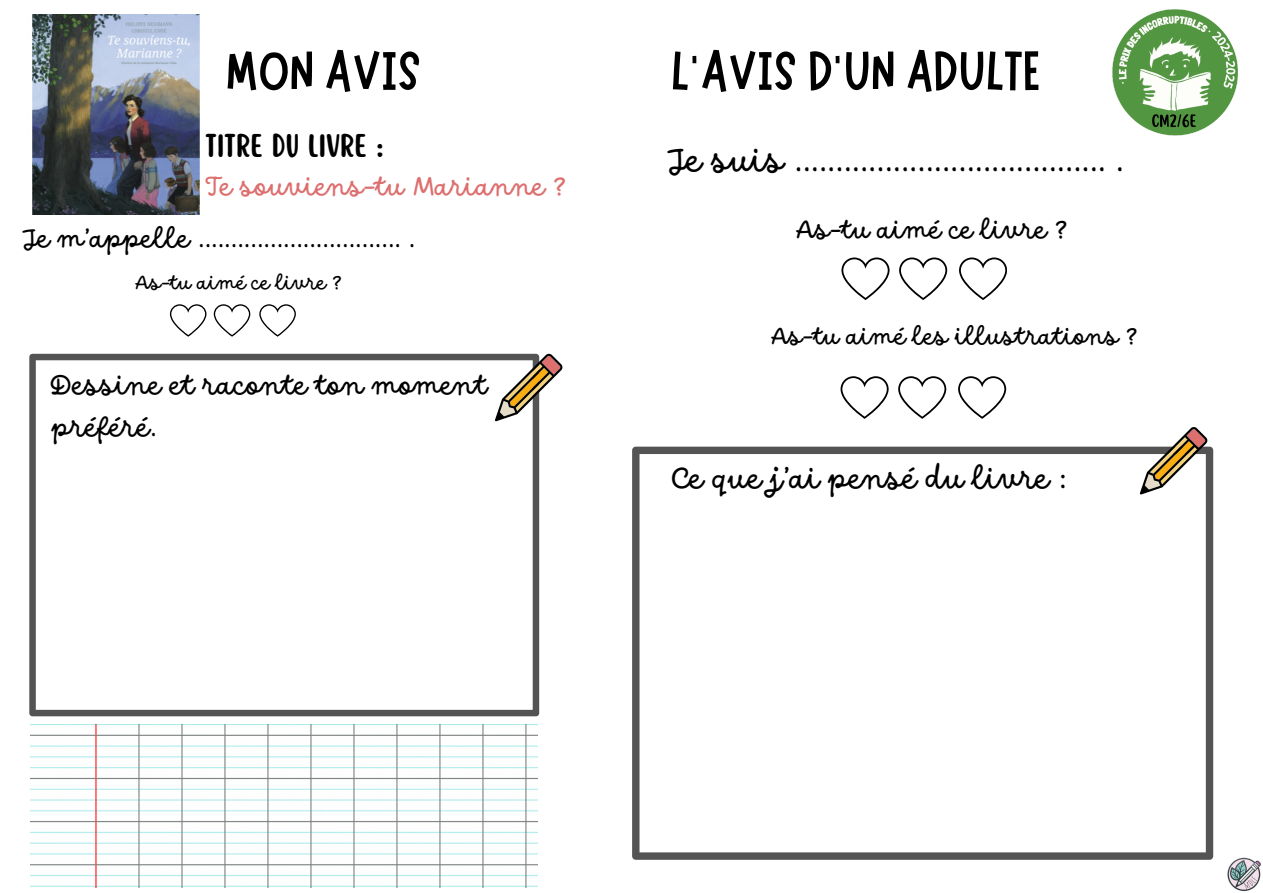
<style>
.page{position:relative;width:1263px;height:893px;background:#fff}
.page>*{position:absolute;margin:0;border:0;box-sizing:border-box;transform-origin:0 0}
.t1{font:55.72px "Marykate";color:#000}
.t2{font:36.3px "DO Script Regular";color:#000}
.t3{font:32.85px "DO Script Regular";color:#000}
.t4{font:30.15px/42px "DO Script Regular";color:#000}
.t5{font:28.95px "DO Script Regular";color:#000}
.t6{font:28.95px "DO Script Regular";color:#dd6f6f}
.t7{font:28.8px "Scripter";color:#000}
.t8{font:28.35px "DO Script Regular";color:#000}
.t9{font:26.25px "DO Script Regular";color:#000}
.t10{font:21.52px "DO Script Regular";color:#000}
</style>
<div class="page">
<svg style="left:214px;top:304px;width:36px;height:32px"></svg>
<svg style="left:259px;top:304px;width:37px;height:32px"></svg>
<svg style="left:170px;top:304px;width:36px;height:32px"></svg>
<svg style="left:632px;top:446px;width:581px;height:413px"></svg>
<svg style="left:30px;top:354px;width:509px;height:362px"></svg>
<svg style="left:899px;top:257px;width:48px;height:43px"></svg>
<svg style="left:959px;top:257px;width:48px;height:43px"></svg>
<svg style="left:841px;top:257px;width:48px;height:43px"></svg>
<svg style="left:898px;top:376px;width:48px;height:43px"></svg>
<svg style="left:958px;top:376px;width:48px;height:43px"></svg>
<svg style="left:840px;top:376px;width:48px;height:43px"></svg>
<svg style="left:495px;top:354px;width:67px;height:67px"></svg>
<img style="left:32px;top:15px;width:168px;height:199px">
<img style="left:1112px;top:9px;width:126px;height:127px">
<svg style="left:1140px;top:427px;width:67px;height:67px"></svg>
<img style="left:31px;top:725px;width:506px;height:163px">
<img style="left:1227px;top:857px;width:34px;height:34px">
<h3 class="t1" style="left:225px;top:35px;width:198px">MON AVIS</h3>
<p class="t7" style="left:205px;top:131px;width:180px">TITRE DU LIVRE :</p>
<h1 class="t6" style="left:206px;top:169px;width:362px">Te souviens-tu Marianne ?</h1>
<p class="t5" style="left:25px;top:221px;width:392px">Je m’appelle ............................... .</p>
<p class="t10" style="left:136px;top:270px;width:208px">As-tu aimé ce livre ?</p>
<h1 class="t4" style="left:53px;top:365px;width:437px">Dessine et raconte ton moment préféré.</h1>
<h4 class="t1" style="left:671px;top:35px;width:372px">L’AVIS D’UN ADULTE</h4>
<p class="t2" style="left:671px;top:139px;width:455px">Je suis ...................................... .</p>
<p class="t8" style="left:797px;top:213px;width:273px">As-tu aimé ce livre ?</p>
<p class="t9" style="left:772px;top:321px;width:368px">As-tu aimé les illustrations ?</p>
<p class="t3" style="left:671px;top:459px;width:398px">Ce que j’ai pensé du livre :</p>
</div>
